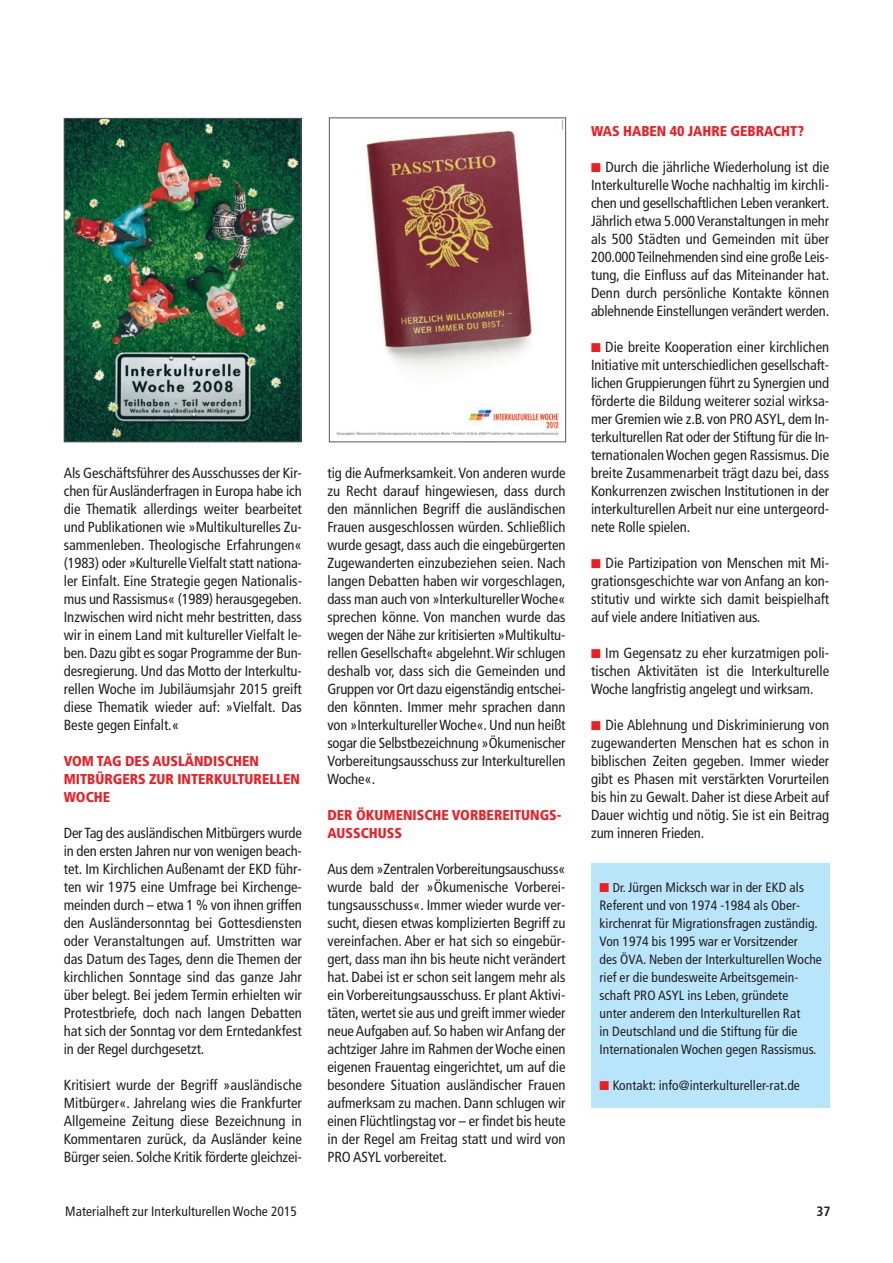
<style>
.page{position:relative;width:893px;height:1263px;background:#fff}
.page>*{position:absolute;margin:0;border:0;box-sizing:border-box;transform-origin:0 0}
.t1{font:condensed 14.7px/18px "Frutiger";letter-spacing:-.005em;color:#231f20;text-align:justify}
.t2{font:900 condensed 14.25px/18px "Frutiger";color:#ee1d23}
.t3{font:condensed 13.5px/18px "Frutiger";letter-spacing:.005em;color:#231f20}
.t4{font:700 condensed 13.5px "Frutiger";color:#231f20}
.s1{color:#ee1d23}
.s2{font-size:12.75px}
</style>
<div class="page">
<div style="left:591px;top:863px;width:238px;height:245px;background:#b9e5fa"></div>
<img style="left:66px;top:120px;width:233px;height:320px">
<div style="left:64px;top:118px;width:237px;height:324px;border:1px solid #57585a"></div>
<img style="left:336px;top:119px;width:228px;height:317px">
<div style="left:329px;top:117px;width:237px;height:325px;border:1px solid #57585a"></div>
<p class="t1" style="left:64px;top:465px;width:240px">Als Geschäftsführer des Ausschusses der Kir&shy;chen für Ausländerfragen in Europa habe ich die Thematik allerdings weiter bearbeitet und Publikationen wie »Multikulturelles Zu&shy;sammenleben. Theologische Erfahrungen« (1983) oder »Kulturelle Vielfalt statt nationa&shy;ler Einfalt. Eine Strategie gegen Nationalis&shy;mus und Rassismus« (1989) herausgegeben.<br>Inzwischen wird nicht mehr bestritten, dass wir in einem Land mit kultureller Vielfalt le&shy;ben. Dazu gibt es sogar Programme der Bun&shy;desregierung. Und das Motto der Interkultu&shy;rellen Woche im Jubiläumsjahr 2015 greift diese Thematik wieder auf: »Vielfalt. Das Beste gegen Einfalt.«</p>
<p class="t2" style="left:64px;top:753px;width:238px">VOM TAG DES AUSLÄNDISCHEN<br>MITBÜRGERS ZUR INTERKULTURELLEN<br>WOCHE</p>
<p class="t1" style="left:64px;top:825px;width:240px">Der Tag des ausländischen Mitbürgers wurde in den ersten Jahren nur von wenigen beach&shy;tet. Im Kirchlichen Außenamt der EKD führ&shy;ten wir 1975 eine Umfrage bei Kirchenge&shy;meinden durch – etwa 1 % von ihnen griffen den Ausländersonntag bei Gottesdiensten oder Veranstaltungen auf. Umstritten war das Datum des Tages, denn die Themen der kirchlichen Sonntage sind das ganze Jahr über belegt. Bei jedem Termin erhielten wir Protestbriefe, doch nach langen Debatten hat sich der Sonntag vor dem Erntedankfest in der Regel durchgesetzt.</p>
<p class="t1" style="left:64px;top:1077px;width:240px">Kritisiert wurde der Begriff »ausländische Mitbürger«. Jahrelang wies die Frankfurter Allgemeine Zeitung diese Bezeichnung in Kommentaren zurück, da Ausländer keine Bürger seien. Solche Kritik förderte gleichzei-</p>
<p class="t1" style="left:327px;top:465px;width:240px">tig die Aufmerksamkeit. Von anderen wurde zu Recht darauf hingewiesen, dass durch den männlichen Begriff die ausländischen Frauen ausgeschlossen würden. Schließlich wurde gesagt, dass auch die eingebürgerten Zugewanderten einzubeziehen seien. Nach langen Debatten haben wir vorgeschlagen, dass man auch von »Interkultureller Woche« sprechen könne. Von manchen wurde das wegen der Nähe zur kritisierten »Multikultu&shy;rellen Gesellschaft« abgelehnt. Wir schlugen deshalb vor, dass sich die Gemeinden und Gruppen vor Ort dazu eigenständig entschei&shy;den könnten. Immer mehr sprachen dann von »Interkultureller Woche«. Und nun heißt sogar die Selbstbezeichnung »Ökumenischer Vorbereitungsausschuss zur Interkulturellen Woche«.</p>
<p class="t2" style="left:327px;top:807px;width:236px">DER ÖKUMENISCHE VORBEREITUNGS-<br>AUSSCHUSS</p>
<p class="t1" style="left:327px;top:861px;width:240px">Aus dem »Zentralen Vorbereitungsauschuss« wurde bald der »Ökumenische Vorberei&shy;tungsausschuss«. Immer wieder wurde ver&shy;sucht, diesen etwas komplizierten Begriff zu vereinfachen. Aber er hat sich so eingebür&shy;gert, dass man ihn bis heute nicht verändert hat. Dabei ist er schon seit langem mehr als ein Vorbereitungsausschuss. Er plant Aktivi&shy;täten, wertet sie aus und greift immer wieder neue Aufgaben auf. So haben wir Anfang der achtziger Jahre im Rahmen der Woche einen eigenen Frauentag eingerichtet, um auf die besondere Situation ausländischer Frauen aufmerksam zu machen. Dann schlugen wir einen Flüchtlingstag vor – er findet bis heute in der Regel am Freitag statt und wird von PRO ASYL vorbereitet.</p>
<p class="t2" style="left:591px;top:123px;width:214px">WAS HABEN 40 JAHRE GEBRACHT?</p>
<p class="t1" style="left:591px;top:159px;width:240px"><span class="s1">■</span> Durch die jährliche Wiederholung ist die Interkulturelle Woche nachhaltig im kirchli&shy;chen und gesellschaftlichen Leben verankert.<br>Jährlich etwa 5.000 Veranstaltungen in mehr als 500 Städten und Gemeinden mit über 200.000 Teilnehmenden sind eine große Leis - tung, die Einfluss auf das Miteinander hat.<br>Denn durch persönliche Kontakte können ablehnende Einstellungen verändert werden.</p>
<p class="t1" style="left:591px;top:339px;width:240px"><span class="s1">■</span> Die breite Kooperation einer kirchlichen Initiative mit unterschiedlichen gesellschaft&shy;lichen Gruppierungen führt zu Synergien und förderte die Bildung weiterer sozial wirksa&shy;mer Gremien wie z.B. von PRO ASYL, dem In&shy;terkulturellen Rat oder der Stiftung für die In&shy;ternationalen Wochen gegen Rassismus. Die breite Zusammenarbeit trägt dazu bei, dass Konkurrenzen zwischen Institutionen in der interkulturellen Arbeit nur eine untergeord&shy;nete Rolle spielen.</p>
<p class="t1" style="left:591px;top:555px;width:240px"><span class="s1">■</span> Die Partizipation von Menschen mit Mi&shy;grationsgeschichte war von Anfang an kon&shy;stitutiv und wirkte sich damit beispielhaft auf viele andere Initiativen aus.</p>
<p class="t1" style="left:591px;top:645px;width:240px"><span class="s1">■</span> Im Gegensatz zu eher kurzatmigen poli - tischen Aktivitäten ist die Interkulturelle Woche langfristig angelegt und wirksam.</p>
<p class="t1" style="left:591px;top:717px;width:240px"><span class="s1">■</span> Die Ablehnung und Diskriminierung von zugewanderten Menschen hat es schon in biblischen Zeiten gegeben. Immer wieder gibt es Phasen mit verstärkten Vorurteilen bis hin zu Gewalt. Daher ist diese Arbeit auf Dauer wichtig und nötig. Sie ist ein Beitrag zum inneren Frieden.</p>
<p class="t3" style="left:600px;top:879px;width:224px"><span class="s1">■</span> <span class="s2">Dr.</span> Jürgen Micksch war in der EKD als Referent und von 1974 -1984 als Ober - kirchenrat für Migrationsfragen zuständig.<br>Von 1974 bis 1995 war er Vorsitzender<br>des ÖVA. Neben der Interkulturellen Woche rief er die bundesweite Arbeitsgemein&shy;schaft PRO ASYL ins Leben, gründete<br>unter anderem den Interkulturellen Rat<br>in Deutschland und die Stiftung für die Internationalen Wochen gegen Rassismus.</p>
<p class="t3" style="left:600px;top:1077px;width:202px"><span class="s1">■</span> Kontakt: info@interkultureller-rat.de</p>
<p class="t3" style="left:65px;top:1203px;width:233px">Materialheft zur Interkulturellen Woche 2015</p>
<p class="t4" style="left:817px;top:1206px;width:15px">37</p>
</div>
